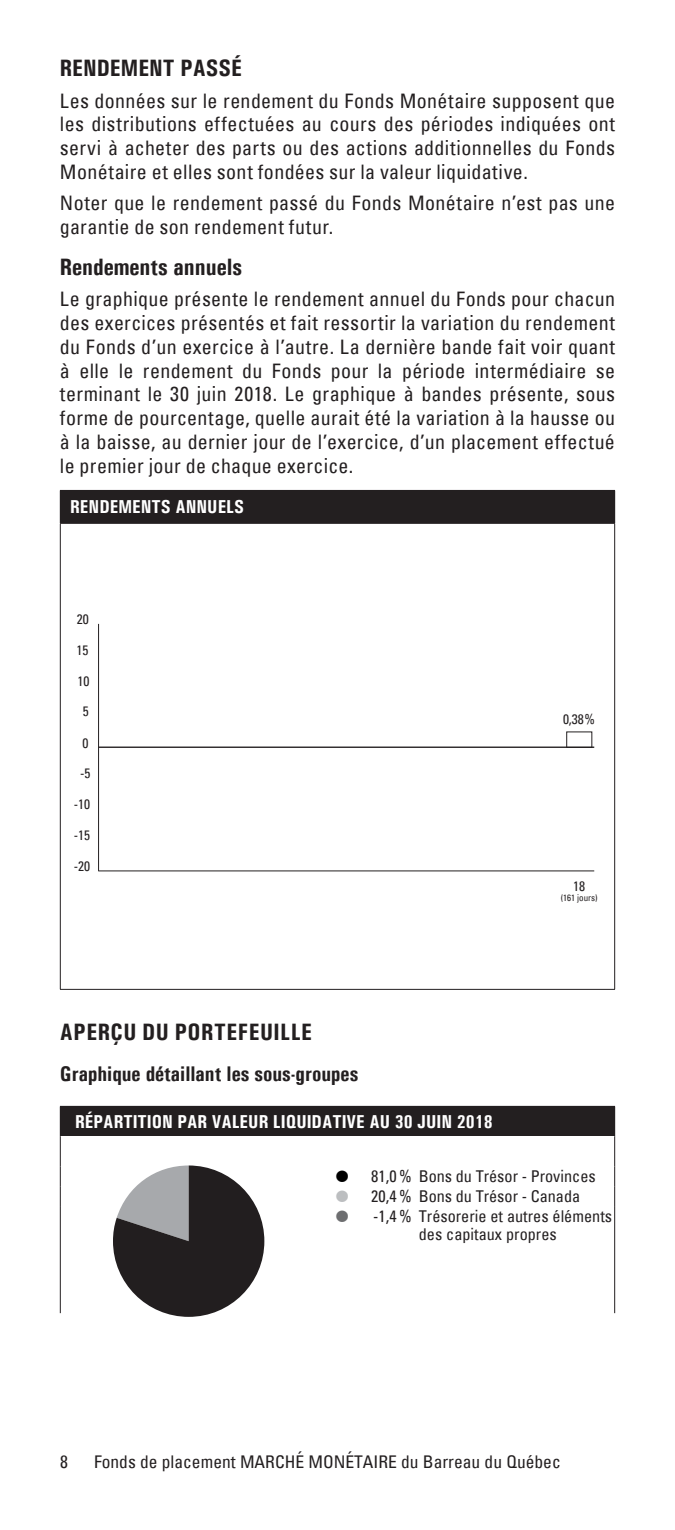
<style>
.page{position:relative;width:675px;height:1530px;background:#fff}
.page>*{position:absolute;margin:0;border:0;box-sizing:border-box;transform-origin:0 0}
.TX_courant{font:700 condensed 23.75px "Univers";letter-spacing:.02em;color:#231f20}
.Niveau_2{font:700 condensed 23.75px "Univers";color:#231f20}
.Niveau_1{font:700 condensed 23.75px "Univers";color:#231f20}
.Niveau_3{font:700 condensed 21.25px "Univers";color:#231f20}
.TX_courant-2{font:condensed 20px/23.8px "Univers";letter-spacing:.015em;color:#231f20;text-align:justify}
.Niveau_1-2{font:700 condensed 18.75px "Univers";color:#fff}
.Tableau_1{font:700 condensed 18.75px "Univers";color:#fff}
.t1{font:condensed 17.5px "Univers";color:#231f20}
.Tartes{font:condensed 16.25px "Univers";color:#231f20}
.TOP_25_TX_courant_TA{font:condensed 16.25px "Univers";color:#231f20}
.Tartes-2{font:16.25px "Zapf Dingbats";color:#000}
.Tartes-3{font:16.25px "Zapf Dingbats";color:#bcbec0}
.Tartes-4{font:16.25px "Zapf Dingbats";color:#6d6e70}
.t2{font:condensed 13.5px "Univers";color:#231f20}
.t3{font:condensed 9px "Univers";color:#231f20}
</style>
<div class="page">
<div style="left:60px;top:490px;width:555px;height:33px;background:#231f20"></div>
<hr style="left:60px;top:523px;width:555px;height:1px;background:#231f20">
<hr style="left:60px;top:524px;width:1px;height:465px;background:#231f20">
<hr style="left:614px;top:524px;width:1px;height:465px;background:#231f20">
<hr style="left:60px;top:989px;width:555px;height:1px;background:#231f20">
<hr style="left:98px;top:624px;width:1px;height:247px;background:#231f20">
<hr style="left:98px;top:747px;width:496px;height:1px;background:#231f20">
<hr style="left:98px;top:870px;width:496px;height:1px;background:#231f20">
<div style="left:566px;top:732px;width:26px;height:16px;border:1px solid #231f20"></div>
<div style="left:60px;top:1106px;width:555px;height:30px;background:#231f20"></div>
<hr style="left:60px;top:1136px;width:1px;height:30px;background:#231f20">
<hr style="left:614px;top:1136px;width:1px;height:30px;background:#231f20">
<svg style="left:60px;top:1166px;width:1px;height:40px"></svg>
<svg style="left:614px;top:1166px;width:1px;height:40px"></svg>
<hr style="left:60px;top:1206px;width:1px;height:107px;background:#231f20">
<hr style="left:614px;top:1206px;width:1px;height:107px;background:#231f20">
<svg style="left:113px;top:1165px;width:151px;height:152px"></svg>
<p class="Niveau_1" style="left:60px;top:54px;width:184px">RENDEMENT PASSÉ</p>
<p class="TX_courant-2" style="left:60px;top:88px;width:557px">Les données sur le rendement du Fonds Monétaire supposent que les distributions effectuées au cours des périodes indiquées ont servi à acheter des parts ou des actions additionnelles du Fonds Monétaire et elles sont fondées sur la valeur liquidative.</p>
<p class="TX_courant-2" style="left:60px;top:191px;width:557px">Noter que le rendement passé du Fonds Monétaire n’est pas une garantie de son rendement futur.</p>
<p class="Niveau_2" style="left:60px;top:253px;width:184px">Rendements annuels</p>
<p class="TX_courant-2" style="left:60px;top:287px;width:557px">Le graphique présente le rendement annuel du Fonds pour chacun des exercices présentés et fait ressortir la variation du rendement du Fonds d’un exercice à l’autre. La dernière bande fait voir quant à elle le rendement du Fonds pour la période intermédiaire se terminant le 30 juin 2018. Le graphique à bandes présente, sous forme de pourcentage, quelle aurait été la variation à la hausse ou à la baisse, au dernier jour de l’exercice, d’un placement effectué le premier jour de chaque exercice.</p>
<p class="Tableau_1" style="left:70px;top:496px;width:175px">RENDEMENTS ANNUELS</p>
<p class="t2" style="left:77px;top:610px;width:13px">20</p>
<p class="t2" style="left:76px;top:641px;width:13px">15</p>
<p class="t2" style="left:77px;top:672px;width:13px">10</p>
<p class="t2" style="left:83px;top:703px;width:7px">5</p>
<p class="t2" style="left:82px;top:735px;width:7px">0</p>
<p class="t2" style="left:80px;top:764px;width:12px">-5</p>
<p class="t2" style="left:74px;top:795px;width:18px">-10</p>
<p class="t2" style="left:74px;top:826px;width:18px">-15</p>
<p class="t2" style="left:74px;top:857px;width:18px">-20</p>
<p class="TX_courant" style="left:60px;top:1017px;width:254px">APERÇU DU PORTEFEUILLE</p>
<p class="Niveau_3" style="left:60px;top:1061px;width:300px">Graphique détaillant les sous-groupes</p>
<p class="Niveau_1-2" style="left:75px;top:1110px;width:419px">RÉPARTITION PAR VALEUR LIQUIDATIVE AU 30 JUIN 2018</p>
<p class="t2" style="left:563px;top:711px;width:34px">0,38%</p>
<p class="t2" style="left:573px;top:877px;width:13px">18</p>
<p class="t3" style="left:561px;top:892px;width:38px">(161 jours)</p>
<p class="Tartes-2" style="left:336px;top:1169px;width:14px">●</p>
<p class="Tartes" style="left:371px;top:1165px;width:226px">81,0 % Bons du Trésor - Provinces</p>
<p class="Tartes-3" style="left:336px;top:1189px;width:14px">●</p>
<p class="Tartes" style="left:371px;top:1185px;width:211px">20,4 % Bons du Trésor - Canada</p>
<p class="Tartes-4" style="left:336px;top:1209px;width:14px">●</p>
<p class="Tartes" style="left:373px;top:1205px;width:241px">-1,4 % Trésorerie et autres éléments</p>
<p class="TOP_25_TX_courant_TA" style="left:419px;top:1224px;width:139px">des capitaux propres</p>
<p class="t1" style="left:60px;top:1450px;width:9px">8</p>
<p class="t1" style="left:94px;top:1450px;width:468px">Fonds de placement MARCHÉ MONÉTAIRE du Barreau du Québec</p>
</div>
